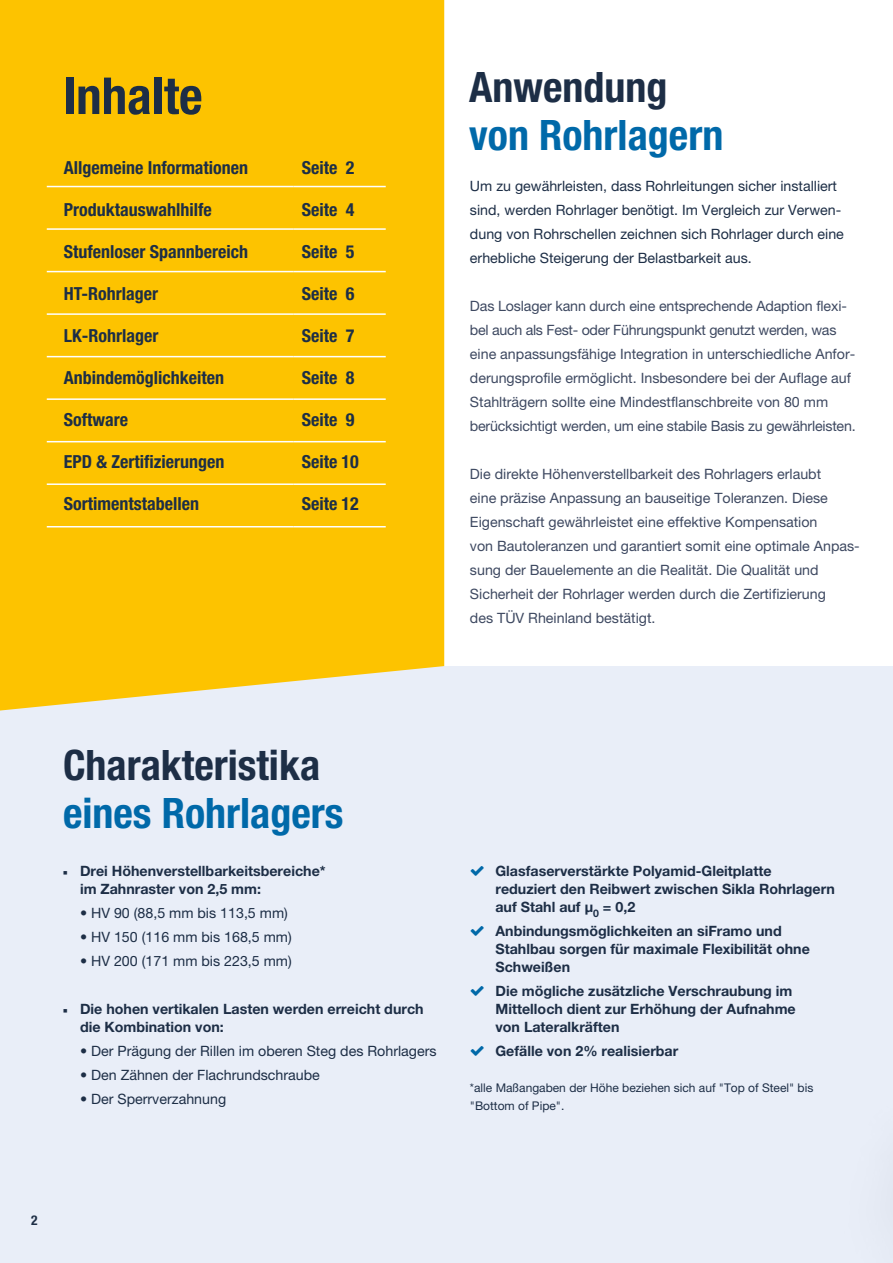
<style>
.page{position:relative;width:893px;height:1263px;background:#fff}
.page>*{position:absolute;margin:0;border:0;box-sizing:border-box;transform-origin:0 0}
.t1{font:700 condensed 51px "Helvetica Neue LT Pro";color:#1d2e46}
.t2{font:700 condensed 42px "Helvetica Neue LT Pro";color:#0069a9}
.t3{font:700 condensed 42px "Helvetica Neue LT Pro";color:#1d2e46}
.t4{font:700 condensed 18px "Helvetica Neue LT Pro";color:#1d2e46}
.t5{font:condensed 18px/24px "Helvetica Neue LT Pro";color:#1d2e46}
.t6{font:14.25px/24px "Helvetica Neue LT Pro";color:#3e4961}
.t7{font:700 14.25px/18px "Helvetica Neue LT Pro";color:#1d2e46}
.t8{font:14.25px/24px "Helvetica Neue LT Pro";color:#1d2e46}
.t9{font:700 condensed 13.5px "Helvetica Neue LT Pro";color:#1d2e46}
.t10{font:12px/18px "Helvetica Neue LT Pro";color:#1d2e46}
</style>
<div class="page">
<div style="left:0;top:666px;width:893px;height:597px;background:#e9eef8"></div>
<div style="left:830px;top:611px;width:63px;height:652px;background:#000;opacity:.5"></div>
<div style="left:0;top:0;width:444px;height:710px;background:#fdc300"></div>
<div style="left:47px;top:144px;width:339px;height:382px;background:#fdc300"></div>
<hr style="left:47px;top:186px;width:246px;height:1px;background:#fff">
<hr style="left:293px;top:186px;width:93px;height:1px;background:#fff">
<hr style="left:47px;top:228px;width:246px;height:2px;background:#fff">
<hr style="left:293px;top:228px;width:93px;height:2px;background:#fff">
<hr style="left:47px;top:271px;width:246px;height:1px;background:#fff">
<hr style="left:293px;top:271px;width:93px;height:1px;background:#fff">
<hr style="left:47px;top:313px;width:246px;height:2px;background:#fff">
<hr style="left:293px;top:313px;width:93px;height:2px;background:#fff">
<hr style="left:47px;top:356px;width:246px;height:1px;background:#fff">
<hr style="left:293px;top:356px;width:93px;height:1px;background:#fff">
<hr style="left:47px;top:398px;width:246px;height:2px;background:#fff">
<hr style="left:293px;top:398px;width:93px;height:2px;background:#fff">
<hr style="left:47px;top:441px;width:246px;height:1px;background:#fff">
<hr style="left:293px;top:441px;width:93px;height:1px;background:#fff">
<hr style="left:47px;top:483px;width:246px;height:2px;background:#fff">
<hr style="left:293px;top:483px;width:93px;height:2px;background:#fff">
<hr style="left:47px;top:526px;width:246px;height:1px;background:#fff">
<hr style="left:293px;top:526px;width:93px;height:1px;background:#fff">
<svg style="left:75px;top:204px;width:13px;height:13px"></svg>
<svg style="left:75px;top:228px;width:13px;height:13px"></svg>
<svg style="left:75px;top:252px;width:13px;height:13px"></svg>
<svg style="left:75px;top:276px;width:13px;height:13px"></svg>
<svg style="left:75px;top:300px;width:13px;height:13px"></svg>
<svg style="left:75px;top:324px;width:13px;height:13px"></svg>
<svg style="left:75px;top:348px;width:13px;height:13px"></svg>
<svg style="left:75px;top:372px;width:13px;height:13px"></svg>
<h1 class="t1" style="left:63px;top:65px;width:141px">Inhalte</h1>
<p class="t4" style="left:64px;top:157px;width:186px">Allgemeine Informationen</p>
<p class="t4" style="left:302px;top:157px;width:54px">Seite 2</p>
<p class="t4" style="left:64px;top:199px;width:149px">Produktauswahlhilfe</p>
<p class="t4" style="left:302px;top:199px;width:54px">Seite 4</p>
<p class="t4" style="left:64px;top:241px;width:186px">Stufenloser Spannbereich</p>
<p class="t4" style="left:302px;top:241px;width:54px">Seite 5</p>
<p class="t4" style="left:64px;top:283px;width:96px">HT-Rohrlager</p>
<p class="t4" style="left:302px;top:283px;width:54px">Seite 6</p>
<p class="t4" style="left:64px;top:325px;width:96px">LK-Rohrlager</p>
<p class="t4" style="left:302px;top:325px;width:54px">Seite 7</p>
<p class="t4" style="left:64px;top:367px;width:162px">Anbindemöglichkeiten</p>
<p class="t4" style="left:302px;top:367px;width:54px">Seite 8</p>
<p class="t4" style="left:64px;top:409px;width:66px">Software</p>
<p class="t4" style="left:302px;top:409px;width:54px">Seite 9</p>
<p class="t4" style="left:64px;top:451px;width:162px">EPD &amp; Zertifizierungen</p>
<p class="t4" style="left:302px;top:451px;width:59px">Seite 10</p>
<p class="t4" style="left:64px;top:493px;width:137px">Sortimentstabellen</p>
<p class="t4" style="left:302px;top:493px;width:59px">Seite 12</p>
<p class="t4" style="left:101px;top:199px;width:147px">Standard DN Größen</p>
<p class="t4" style="left:101px;top:247px;width:96px">HT-Rohrlager</p>
<p class="t5" style="left:315px;top:198px;width:10px">4</p>
<p class="t5" style="left:315px;top:246px;width:10px">6</p>
<p class="t5" style="left:315px;top:294px;width:10px">8<br>9</p>
<p class="t5" style="left:306px;top:365px;width:19px">12</p>
<p class="t4" style="left:101px;top:319px;width:66px">Software</p>
<p class="t4" style="left:101px;top:367px;width:137px">Sortimentstabellen</p>
<h2 class="t3" style="left:469px;top:62px;width:200px">Anwendung</h2>
<h2 class="t2" style="left:469px;top:110px;width:256px">von Rohrlagern</h2>
<p class="t8" style="left:470px;top:173px;width:375px">Um zu gewährleisten, dass Rohrleitungen sicher installiert sind, werden Rohrlager benötigt. Im Vergleich zur Verwen&shy;dung von Rohrschellen zeichnen sich Rohrlager durch eine erhebliche Steigerung der Belastbarkeit aus.</p>
<p class="t6" style="left:470px;top:293px;width:387px">Das Loslager kann durch eine entsprechende Adaption flexi&shy;bel auch als Fest- oder Führungspunkt genutzt werden, was eine anpassungsfähige Integration in unterschiedliche Anfor&shy;derungsprofile ermöglicht. Insbesondere bei der Auflage auf Stahlträgern sollte eine Mindestflanschbreite von 80 mm berücksichtigt werden, um eine stabile Basis zu gewährleisten.</p>
<p class="t6" style="left:470px;top:461px;width:391px">Die direkte Höhenverstellbarkeit des Rohrlagers erlaubt<br>eine präzise Anpassung an bauseitige Toleranzen. Diese Eigenschaft gewährleistet eine effektive Kompensation<br>von Bautoleranzen und garantiert somit eine optimale Anpas&shy;sung der Bauelemente an die Realität. Die Qualität und Sicherheit der Rohrlager werden durch die Zertifizierung<br>des TÜV Rheinland bestätigt.</p>
<h2 class="t3" style="left:63px;top:740px;width:259px">Charakteristika</h2>
<h2 class="t2" style="left:63px;top:788px;width:282px">eines Rohrlagers</h2>
<p class="t7" style="left:80px;top:862px;width:247px">Drei Höhenverstellbarkeitsbereiche* im Zahnraster von 2,5 mm:</p>
<p class="t8" style="left:80px;top:901px;width:209px">• HV 90 (88,5 mm bis 113,5 mm)</p>
<p class="t8" style="left:80px;top:925px;width:213px">• HV 150 (116 mm bis 168,5 mm)</p>
<p class="t8" style="left:80px;top:949px;width:213px">• HV 200 (171 mm bis 223,5 mm)</p>
<p class="t7" style="left:80px;top:1000px;width:345px">Die hohen vertikalen Lasten werden erreicht durch die Kombination von:</p>
<p class="t8" style="left:80px;top:1039px;width:358px">• Der Prägung der Rillen im oberen Steg des Rohrlagers</p>
<p class="t8" style="left:80px;top:1063px;width:241px">• Den Zähnen der Flachrundschraube</p>
<p class="t8" style="left:80px;top:1087px;width:148px">• Der Sperrverzahnung</p>
<p class="t7" style="left:495px;top:862px;width:341px">Glasfaserverstärkte Polyamid-Gleitplatte reduziert den Reibwert zwischen Sikla Rohrlagern auf Stahl auf µ<sub>0</sub> = 0,2</p>
<p class="t7" style="left:495px;top:922px;width:316px">Anbindungsmöglichkeiten an siFramo und<br>Stahlbau sorgen für maximale Flexibilität ohne<br>Schweißen</p>
<p class="t7" style="left:495px;top:982px;width:302px">Die mögliche zusätzliche Verschraubung im<br>Mittelloch dient zur Erhöhung der Aufnahme von Lateralkräften</p>
<p class="t7" style="left:495px;top:1042px;width:184px">Gefälle von 2% realisierbar</p>
<p class="t10" style="left:470px;top:1079px;width:345px">*alle Maßangaben der Höhe beziehen sich auf "Top of Steel" bis "Bottom of Pipe".</p>
<p class="t9" style="left:31px;top:1212px;width:8px">2</p>
</div>
